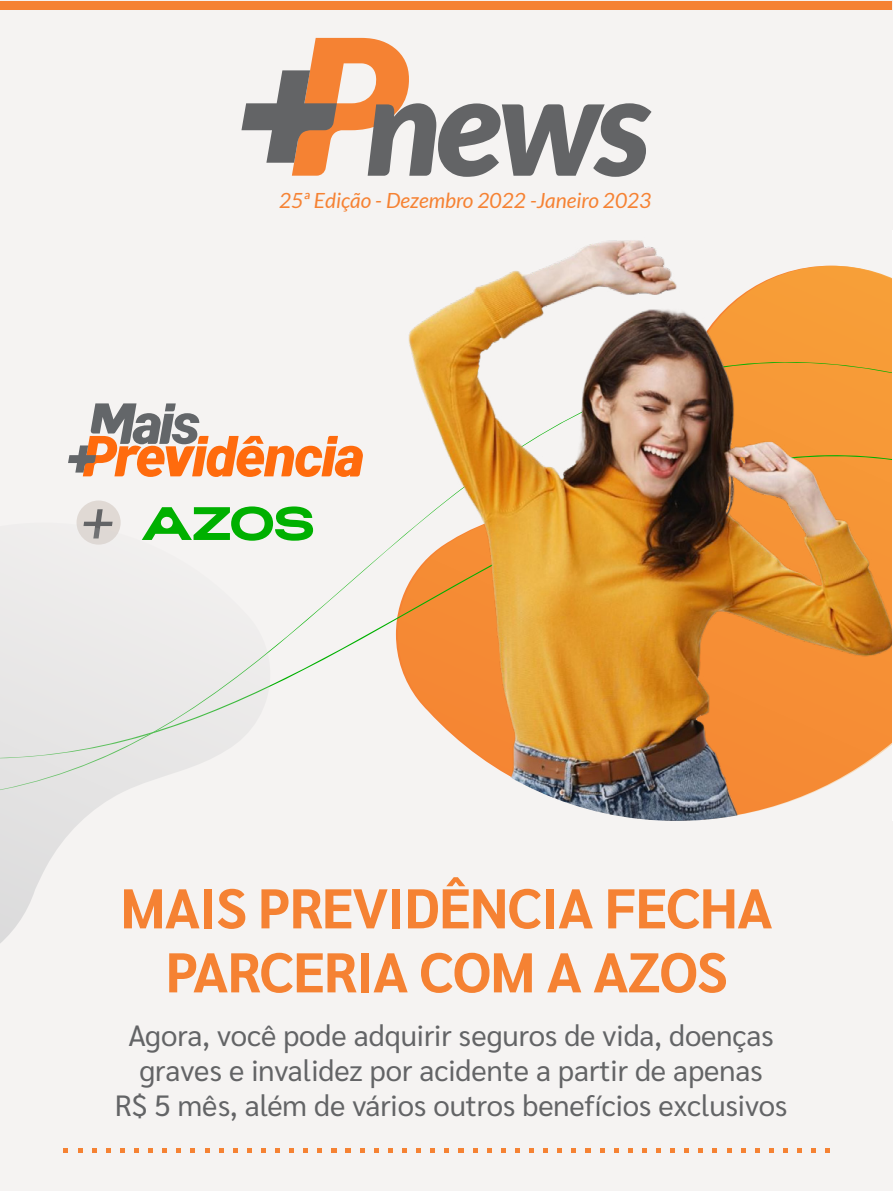
<style>
.page{position:relative;width:893px;height:1191px;background:#f5f3f2}
.page>*{position:absolute;margin:0;border:0;box-sizing:border-box;transform-origin:0 0}
.t1{font:700 55.8px/64.1px "Sarabun";letter-spacing:-.02em;color:#f58233;text-align:center}
.t2{font:500 55.8px "Sarabun";color:#636466}
.t3{font:29.25px/35.1px "Sarabun";color:#636466;text-align:center}
.t4{font:italic 20.85px "Lato";color:#f58233}
</style>
<div class="page">
<div style="left:0;top:358px;width:395px;height:456px;background:#f5f3f2"></div>
<div style="left:0;top:446px;width:395px;height:323px;background:#f5f3f2"></div>
<img style="left:395px;top:209px;width:498px;height:612px">
<hr style="left:892px;top:230px;width:1px;height:590px;background:#fff">
<svg style="left:241px;top:38px;width:410px;height:139px"></svg>
<div style="left:1px;top:1px;width:891px;height:8px;background:#f58233"></div>
<svg style="left:64px;top:1148px;width:4px;height:5px"></svg>
<svg style="left:205px;top:1148px;width:4px;height:5px"></svg>
<svg style="left:134px;top:1148px;width:5px;height:5px"></svg>
<svg style="left:275px;top:1148px;width:5px;height:5px"></svg>
<svg style="left:78px;top:1148px;width:4px;height:5px"></svg>
<svg style="left:219px;top:1148px;width:4px;height:5px"></svg>
<svg style="left:148px;top:1148px;width:5px;height:5px"></svg>
<svg style="left:290px;top:1148px;width:4px;height:5px"></svg>
<svg style="left:92px;top:1148px;width:4px;height:5px"></svg>
<svg style="left:233px;top:1148px;width:4px;height:5px"></svg>
<svg style="left:163px;top:1148px;width:4px;height:5px"></svg>
<svg style="left:106px;top:1148px;width:4px;height:5px"></svg>
<svg style="left:247px;top:1148px;width:4px;height:5px"></svg>
<svg style="left:177px;top:1148px;width:4px;height:5px"></svg>
<svg style="left:120px;top:1148px;width:4px;height:5px"></svg>
<svg style="left:261px;top:1148px;width:5px;height:5px"></svg>
<svg style="left:191px;top:1148px;width:4px;height:5px"></svg>
<svg style="left:303px;top:1148px;width:5px;height:5px"></svg>
<svg style="left:586px;top:1148px;width:4px;height:5px"></svg>
<svg style="left:445px;top:1148px;width:4px;height:5px"></svg>
<svg style="left:727px;top:1148px;width:4px;height:5px"></svg>
<svg style="left:374px;top:1148px;width:4px;height:5px"></svg>
<svg style="left:656px;top:1148px;width:5px;height:5px"></svg>
<svg style="left:515px;top:1148px;width:5px;height:5px"></svg>
<svg style="left:797px;top:1148px;width:5px;height:5px"></svg>
<svg style="left:318px;top:1148px;width:4px;height:5px"></svg>
<svg style="left:600px;top:1148px;width:4px;height:5px"></svg>
<svg style="left:459px;top:1148px;width:4px;height:5px"></svg>
<svg style="left:741px;top:1148px;width:4px;height:5px"></svg>
<svg style="left:388px;top:1148px;width:5px;height:5px"></svg>
<svg style="left:670px;top:1148px;width:5px;height:5px"></svg>
<svg style="left:529px;top:1148px;width:5px;height:5px"></svg>
<svg style="left:812px;top:1148px;width:4px;height:5px"></svg>
<svg style="left:332px;top:1148px;width:4px;height:5px"></svg>
<svg style="left:614px;top:1148px;width:4px;height:5px"></svg>
<svg style="left:473px;top:1148px;width:4px;height:5px"></svg>
<svg style="left:755px;top:1148px;width:4px;height:5px"></svg>
<svg style="left:402px;top:1148px;width:5px;height:5px"></svg>
<svg style="left:685px;top:1148px;width:4px;height:5px"></svg>
<svg style="left:543px;top:1148px;width:5px;height:5px"></svg>
<svg style="left:826px;top:1148px;width:4px;height:5px"></svg>
<svg style="left:346px;top:1148px;width:4px;height:5px"></svg>
<svg style="left:628px;top:1148px;width:4px;height:5px"></svg>
<svg style="left:487px;top:1148px;width:4px;height:5px"></svg>
<svg style="left:769px;top:1148px;width:4px;height:5px"></svg>
<svg style="left:416px;top:1148px;width:5px;height:5px"></svg>
<svg style="left:699px;top:1148px;width:4px;height:5px"></svg>
<svg style="left:558px;top:1148px;width:4px;height:5px"></svg>
<svg style="left:360px;top:1148px;width:4px;height:5px"></svg>
<svg style="left:642px;top:1148px;width:4px;height:5px"></svg>
<svg style="left:501px;top:1148px;width:5px;height:5px"></svg>
<svg style="left:783px;top:1148px;width:5px;height:5px"></svg>
<svg style="left:430px;top:1148px;width:5px;height:5px"></svg>
<svg style="left:713px;top:1148px;width:4px;height:5px"></svg>
<svg style="left:572px;top:1148px;width:4px;height:5px"></svg>
<svg style="left:142px;top:506px;width:171px;height:35px"></svg>
<svg style="left:68px;top:403px;width:295px;height:74px"></svg>
<div style="left:77px;top:500px;width:44px;height:44px;background:#e0d9d4;border-radius:50%"></div>
<svg style="left:0;top:522px;width:270px;height:452px;fill:#eeecec"></svg>
<h1 class="t2" style="left:79px;top:486px;width:50px">+</h1>
<p class="t4" style="left:279px;top:189px;width:374px">25ª Edição - Dezembro 2022 -Janeiro 2023</p>
<h1 class="t1" style="left:120px;top:877px;width:654px">MAIS PREVIDÊNCIA FECHA<br>PARCERIA COM A AZOS</h1>
<p class="t3" style="left:115px;top:1018px;width:674px">Agora, você pode adquirir seguros de vida, doenças graves e invalidez por acidente a partir de apenas<br>R$ 5 mês, além de vários outros benefícios exclusivos</p>
</div>
